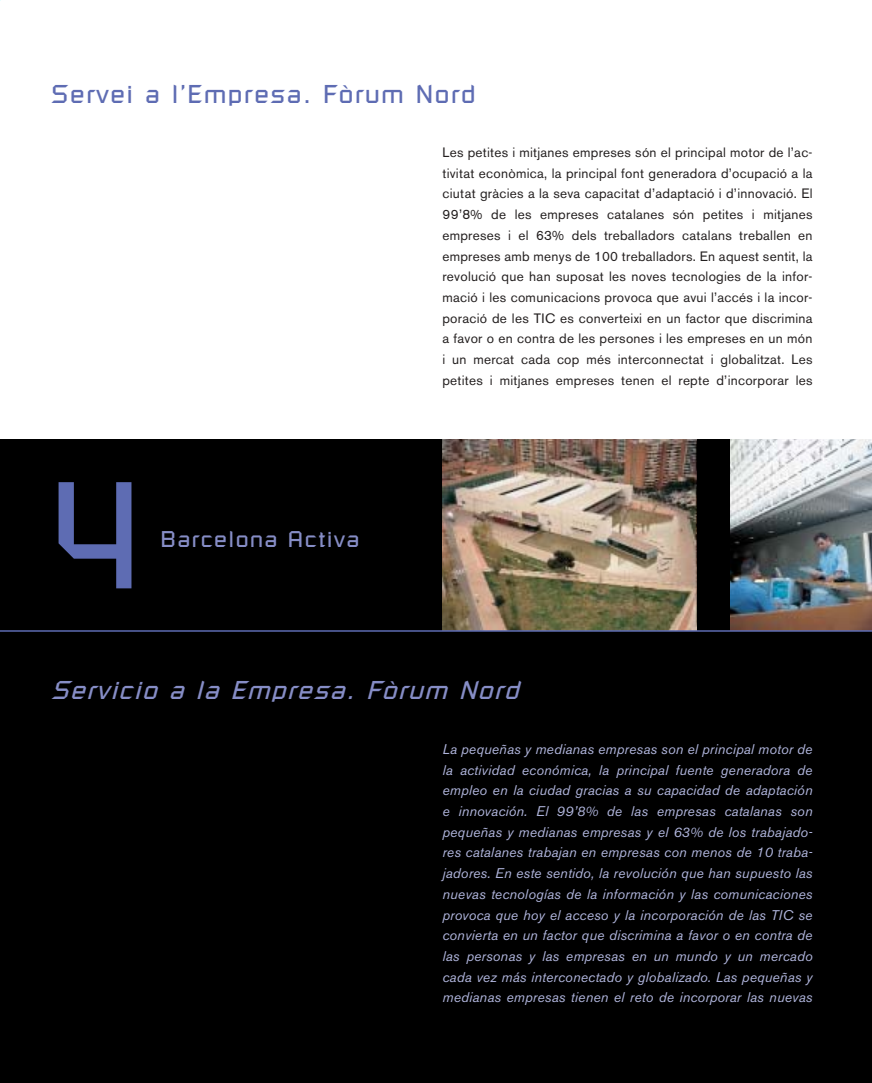
<style>
.page{position:relative;width:872px;height:1083px;background:#fff}
.page>*{position:absolute;margin:0;border:0;box-sizing:border-box;transform-origin:0 0}
.t1{font:150px "Russell Square";color:#5e6cb3}
.t2{font:italic 25.5px "Russell Square";letter-spacing:.065em;color:#868dc6}
.t3{font:25.5px "Russell Square";letter-spacing:.065em;color:#5e6cb3}
.t4{font:22.5px "Russell Square";letter-spacing:.065em;color:#868dc6}
.t5{font:italic 13.95px/20.7px "Akzidenz Grotesk BE";letter-spacing:.01em;color:#afb4db;text-align:justify}
.t6{font:13.5px/20.7px "Akzidenz Grotesk BE";letter-spacing:.02em;color:#231f1f;text-align:justify}
</style>
<div class="page">
<div style="left:0;top:440px;width:872px;height:643px;background:#000"></div>
<img style="left:730px;top:440px;width:142px;height:190px">
<img style="left:442px;top:440px;width:255px;height:190px">
<hr style="left:0;top:630px;width:872px;height:2px;background:#5e6cb3">
<h2 class="t3" style="left:51px;top:85px;width:426px">Servei a l’Empresa. Fòrum Nord</h2>
<h1 class="t1" style="left:51px;top:480px;width:93px">4</h1>
<h3 class="t4" style="left:160px;top:531px;width:200px">Barcelona Activa</h3>
<p class="t6" style="left:442px;top:143px;width:371px">Les petites i mitjanes empreses són el principal motor de l’ac&shy;tivitat econòmica, la principal font generadora d’ocupació a la ciutat gràcies a la seva capacitat d’adaptació i d’innovació. El 99’8% de les empreses catalanes són petites i mitjanes empreses i el 63% dels treballadors catalans treballen en empreses amb menys de 100 treballadors. En aquest sentit, la revolució que han suposat les noves tecnologies de la infor&shy;mació i les comunicacions provoca que avui l’accés i la incor&shy;poració de les TIC es converteixi en un factor que discrimina a favor o en contra de les persones i les empreses en un món i un mercat cada cop més interconnectat i globalitzat. Les petites i mitjanes empreses tenen el repte d’incorporar les</p>
<h2 class="t2" style="left:51px;top:680px;width:469px">Servicio a la Empresa. Fòrum Nord</h2>
<p class="t5" style="left:442px;top:740px;width:371px">La pequeñas y medianas empresas son el principal motor de la actividad económica, la principal fuente generadora de empleo en la ciudad gracias a su capacidad de adaptación e innovación. El 99’8% de las empresas catalanas son pequeñas y medianas empresas y el 63% de los trabajado&shy;res catalanes trabajan en empresas con menos de 10 traba&shy;jadores. En este sentido, la revolución que han supuesto las nuevas tecnologías de la información y las comunicaciones provoca que hoy el acceso y la incorporación de las TIC se convierta en un factor que discrimina a favor o en contra de las personas y las empresas en un mundo y un mercado cada vez más interconectado y globalizado. Las pequeñas y medianas empresas tienen el reto de incorporar las nuevas</p>
</div>
